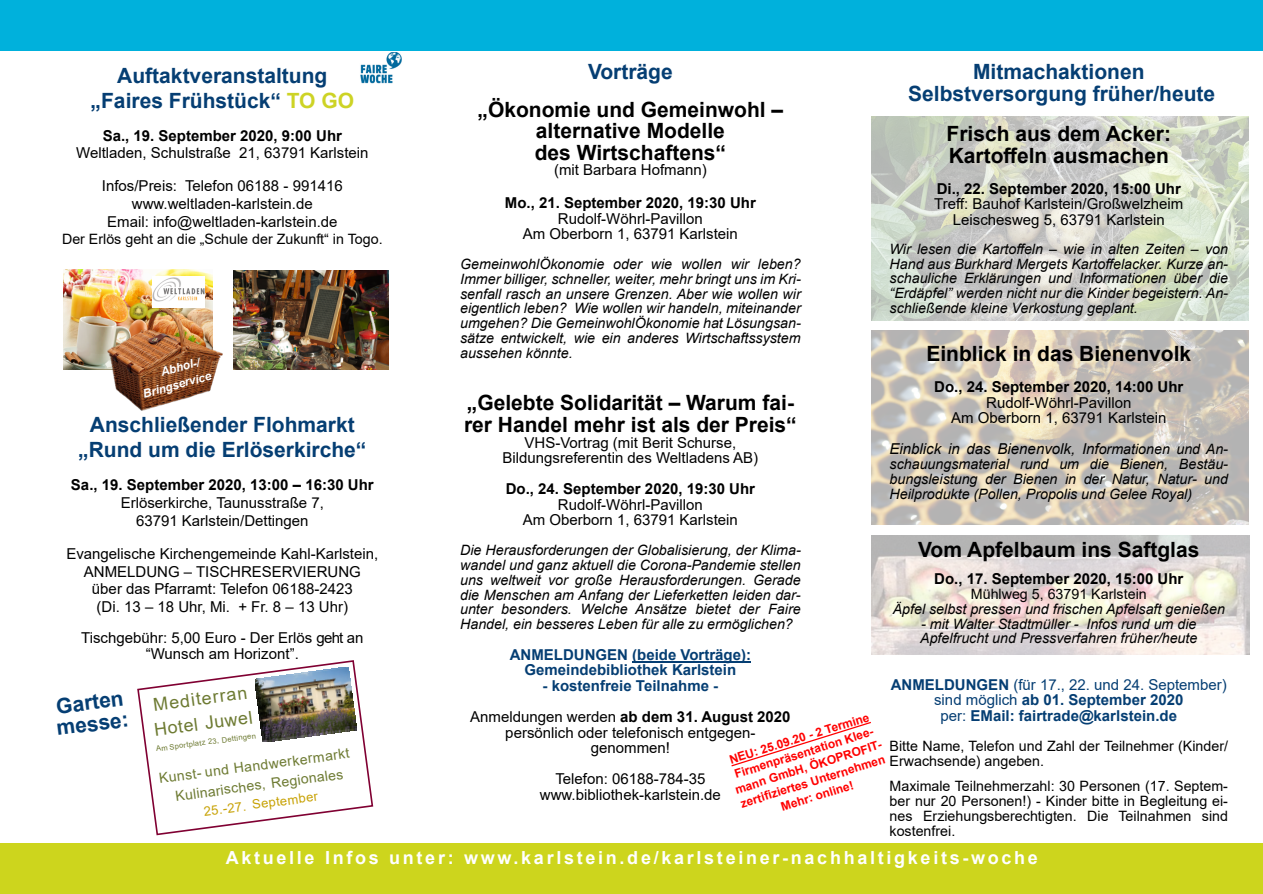
<style>
.page{position:relative;width:1263px;height:894px;background:#fff}
.page>*{position:absolute;margin:0;border:0;box-sizing:border-box;transform-origin:0 0}
.t1{font:700 21px/21.8px "Arial";color:#000}
.t2{font:700 21px/24.9px "Arial";color:#053e73;text-align:center}
.t3{font:700 18px "Arial";letter-spacing:.15em;color:#fff}
.t4{font:17.85px/24.9px "Arial";color:#6e7b33}
.t5{font:15px/15.5px "Arial";color:#000;text-align:center}
.t6{font:700 15px/15.5px "Arial";color:#053e73;text-align:center}
.t7{font:700 15px "Arial";color:#000}
.t8{font:italic 15px "Arial";color:#000}
.t9{font:italic 14.25px/14.7px "Arial";color:#000;text-align:justify}
.t10{font:14.25px/14.7px "Arial";color:#000}
.t11{font:14.1px/19.5px "Arial";color:#6e7b33;text-align:center}
.t12{font:13.05px "Arial";color:#c8a308}
.t13{font:700 12px/15px "Arial";color:#f00;text-align:center}
.t14{font:italic 700 11.85px/16.2px "Arial";color:#fff}
.t15{font:7.5px "Arial";color:#6e7b33}
.s1{color:#cdd325}
.s2{font-size:14.25px}
.s3{font-weight:400;color:#000}
.s4{color:#000}
.s5{font-weight:400}
</style>
<div class="page">
<img style="left:871px;top:116px;width:377px;height:205px">
<img style="left:871px;top:330px;width:377px;height:194px">
<img style="left:871px;top:535px;width:379px;height:119px">
<img style="left:233px;top:270px;width:155px;height:99px">
<hr style="left:632px;top:661px;width:119px;height:2px;background:#053e73">
<svg style="left:731px;top:721px;width:140px;height:45px"></svg>
<img style="left:63px;top:270px;width:150px;height:99px">
<img style="left:152px;top:276px;width:53px;height:31px">
<div style="left:0;top:0;width:1263px;height:51px;background:#00b1dc"></div>
<div style="left:0;top:842px;width:1263px;height:51px;background:#cdd51d"></div>
<img style="left:360px;top:52px;width:42px;height:32px">
<img style="left:108px;top:308px;width:114px;height:102px">
<svg style="left:137px;top:660px;width:237px;height:175px"></svg>
<img style="left:255px;top:667px;width:101px;height:74px">
<h1 class="t2" style="left:91px;top:65px;width:265px">Auftaktveranstaltung „Faires Frühstück“ <span class="s1">TO GO</span></h1>
<p class="t7" style="left:103px;top:130px;width:241px">Sa., 19. September 2020, 9:00 Uhr</p>
<p class="t5" style="left:76px;top:138px;width:294px;line-height:32.8px">Weltladen, Schulstraße 21, 63791 Karlstein<br>Infos/Preis: Telefon 06188 - 991416</p>
<p class="t5" style="left:107px;top:196px;width:232px;line-height:17.9px">www.weltladen-karlstein.de<br>Email: info@weltladen-karlstein.de</p>
<p class="t10" style="left:62px;top:233px;width:322px">Der Erlös geht an die „Schule der Zukunft“ in Togo.</p>
<p class="t14" style="left:137px;top:371px;width:72px;text-indent:23px;rotate:-15deg">Abhol-/<br>Bringservice</p>
<h1 class="t2" style="left:78px;top:414px;width:290px">Anschließender Flohmarkt „Rund um die Erlöserkirche“</h1>
<p class="t7" style="left:71px;top:479px;width:304px">Sa., 19. September 2020, 13:00 – 16:30 Uhr</p>
<p class="t5" style="left:121px;top:495px;width:205px;line-height:17.9px">Erlöserkirche, Taunusstraße 7,<br>63791 Karlstein/Dettingen</p>
<p class="t5" style="left:66px;top:545px;width:313px;line-height:17.9px">Evangelische Kirchengemeinde Kahl-Karlstein, ANMELDUNG – TISCHRESERVIERUNG<br>über das Pfarramt: Telefon 06188-2423<br>(Di. 13 – 18 Uhr, Mi. + Fr. 8 – 13 Uhr)</p>
<p class="t5" style="left:81px;top:631px;width:284px;line-height:15.9px">Tischgebühr: 5,00 Euro - Der Erlös geht an “Wunsch am Horizont”.</p>
<h1 class="t2" style="left:53px;top:697px;width:74px;line-height:21.8px;text-align:left;rotate:-7deg">Garten messe:</h1>
<p class="t4" style="left:149px;top:694px;width:100px;rotate:-8deg">Mediterran<br>Hotel Juwel</p>
<p class="t15" style="left:156px;top:746px;width:102px;rotate:-8deg">Am Sportplatz 23, Dettingen</p>
<p class="t11" style="left:158px;top:770px;width:194px;rotate:-8deg">Kunst- und Handwerkermarkt<br>Kulinarisches, Regionales</p>
<p class="t12" style="left:203px;top:806px;width:117px;rotate:-8deg">25.-27. September</p>
<h1 class="t2" style="left:908px;top:62px;width:308px;line-height:21.8px">Mitmachaktionen<br>Selbstversorgung früher/heute</h1>
<h1 class="t1" style="left:946px;top:124px;width:226px">Frisch aus dem Acker:<br>Kartoffeln ausmachen</h1>
<p class="t7" style="left:937px;top:182px;width:246px">Di., 22. September 2020, 15:00 Uhr</p>
<p class="t5" style="left:934px;top:197px;width:251px">Treff: Bauhof Karlstein/Großwelzheim<br>Leischesweg 5, 63791 Karlstein</p>
<p class="t9" style="left:890px;top:243px;width:340px">Wir lesen die Kartoffeln – wie in alten Zeiten – von Hand aus Burkhard Mergets Kartoffelacker. Kurze an&shy;schauliche Erklärungen und Informationen über die “Erdäpfel” werden nicht nur die Kinder begeistern. An&shy;schließende kleine Verkostung geplant.</p>
<h1 class="t1" style="left:926px;top:345px;width:266px">Einblick in das Bienenvolk</h1>
<p class="t7" style="left:934px;top:381px;width:251px">Do., 24. September 2020, 14:00 Uhr</p>
<p class="t5" style="left:951px;top:396px;width:217px">Rudolf-Wöhrl-Pavillon<br>Am Oberborn 1, 63791 Karlstein</p>
<p class="t8" style="left:890px;top:443px;width:340px">Einblick in das Bienenvolk, Inf<span class="s2">ormationen und An-</span></p>
<p class="t9" style="left:890px;top:458px;width:340px">schauungsmaterial rund um die Bienen, Bestäu&shy;bungsleistung der Bienen in der Natur, Natur- und Heilprodukte (Pollen, Propolis und Gelee Royal)</p>
<h1 class="t2" style="left:588px;top:61px;width:86px">Vorträge</h1>
<h1 class="t1" style="left:478px;top:100px;width:307px;text-align:center">„Ökonomie und Gemeinwohl – alternative Modelle<br>des Wirtschaftens“</h1>
<p class="t5" style="left:554px;top:164px;width:154px">(mit Barbara Hofmann)</p>
<p class="t7" style="left:505px;top:197px;width:252px">Mo., 21. September 2020, 19:30 Uhr</p>
<p class="t5" style="left:523px;top:212px;width:217px">Rudolf-Wöhrl-Pavillon<br>Am Oberborn 1, 63791 Karlstein</p>
<p class="t9" style="left:460px;top:258px;width:342px">GemeinwohlÖkonomie oder wie wollen wir leben?<br>Immer billiger, schneller, weiter, mehr bringt uns im Kri&shy;senfall rasch an unsere Grenzen. Aber wie wollen wir eigentlich leben? Wie wollen wir handeln, miteinander umgehen? Die GemeinwohlÖkonomie hat Lösungsan&shy;sätze entwickelt, wie ein anderes Wirtschaftssystem aussehen könnte.</p>
<h1 class="t1" style="left:464px;top:394px;width:334px">„Gelebte Solidarität – Warum fai&shy;rer Handel mehr ist als der Preis“</h1>
<p class="t5" style="left:503px;top:436px;width:257px">VHS-Vortrag (mit Berit Schurse,<br>Bildungsreferentin des Weltladens AB)</p>
<p class="t7" style="left:506px;top:483px;width:251px">Do., 24. September 2020, 19:30 Uhr</p>
<p class="t5" style="left:523px;top:497px;width:217px">Rudolf-Wöhrl-Pavillon<br>Am Oberborn 1, 63791 Karlstein</p>
<p class="t9" style="left:460px;top:544px;width:342px">Die Herausforderungen der Globalisierung, der Klima&shy;wandel und ganz aktuell die Corona-Pandemie stellen uns weltweit vor große Herausforderungen. Gerade die Menschen am Anfang der Lieferketten leiden dar&shy;unter besonders. Welche Ansätze bietet der Faire Handel, ein besseres Leben für alle zu ermöglichen?</p>
<p class="t6" style="left:510px;top:648px;width:243px">ANMELDUNGEN (beide Vorträge):<br>Gemeindebibliothek Karlstein</p>
<p class="t6" style="left:470px;top:671px;width:322px;line-height:31px">- kostenfreie Teilnahme -<br><span class="s3">Anmeldungen werden</span> <span class="s4">ab dem 31. August 2020</span></p>
<p class="t5" style="left:505px;top:725px;width:252px">persönlich oder telefonisch entgegen&shy;genommen!</p>
<p class="t5" style="left:540px;top:772px;width:182px">Telefon: 06188-784-35 www.bibliothek-karlstein.de</p>
<h1 class="t1" style="left:918px;top:541px;width:283px">Vom Apfelbaum ins Saftglas</h1>
<p class="t7" style="left:934px;top:573px;width:251px">Do., 17. September 2020, 15:00 Uhr</p>
<p class="t10" style="left:971px;top:587px;width:177px">Mühlweg 5, 63791 Karlstein</p>
<p class="t9" style="left:893px;top:602px;width:334px">Äpfel selbst pressen und frischen Apfelsaft genießen</p>
<p class="t9" style="left:920px;top:617px;width:279px">- mit Walter Stadtmüller - Infos rund um die<br>Apfelfrucht und Pressverfahren früher/heute</p>
<p class="t6" style="left:891px;top:678px;width:337px">ANMELDUNGEN <span class="s5">(für 17., 22. und 24. September) sind möglich</span> ab 01. September 2020<br><span class="s5">per:</span> EMail: fairtrade@karlstein.de</p>
<p class="t10" style="left:890px;top:739px;width:340px">Bitte Name, Telefon und Zahl der Teilnehmer (Kinder/<br>Erwachsende) angeben.</p>
<p class="t10" style="left:890px;top:780px;width:340px;text-align:justify">Maximale Teilnehmerzahl: 30 Personen (17. Septem&shy;ber nur 20 Personen!) - Kinder bitte in Begleitung ei&shy;nes Erziehungsberechtigten. Die Teilnahmen sind kostenfrei.</p>
<p class="t13" style="left:725px;top:754px;width:159px;rotate:-17deg">NEU: 25.09.20 - 2 Termine<br>Firmenpräsentation Klee&shy;mann GmbH, ÖKOPROFIT&shy;zertifi ziertes Unternehmen<br>Mehr: online!</p>
<p class="t3" style="left:226px;top:851px;width:814px">Aktuelle Infos unter: www.karlstein.de/karlsteiner-nachhaltigkeits-woche</p>
</div>
